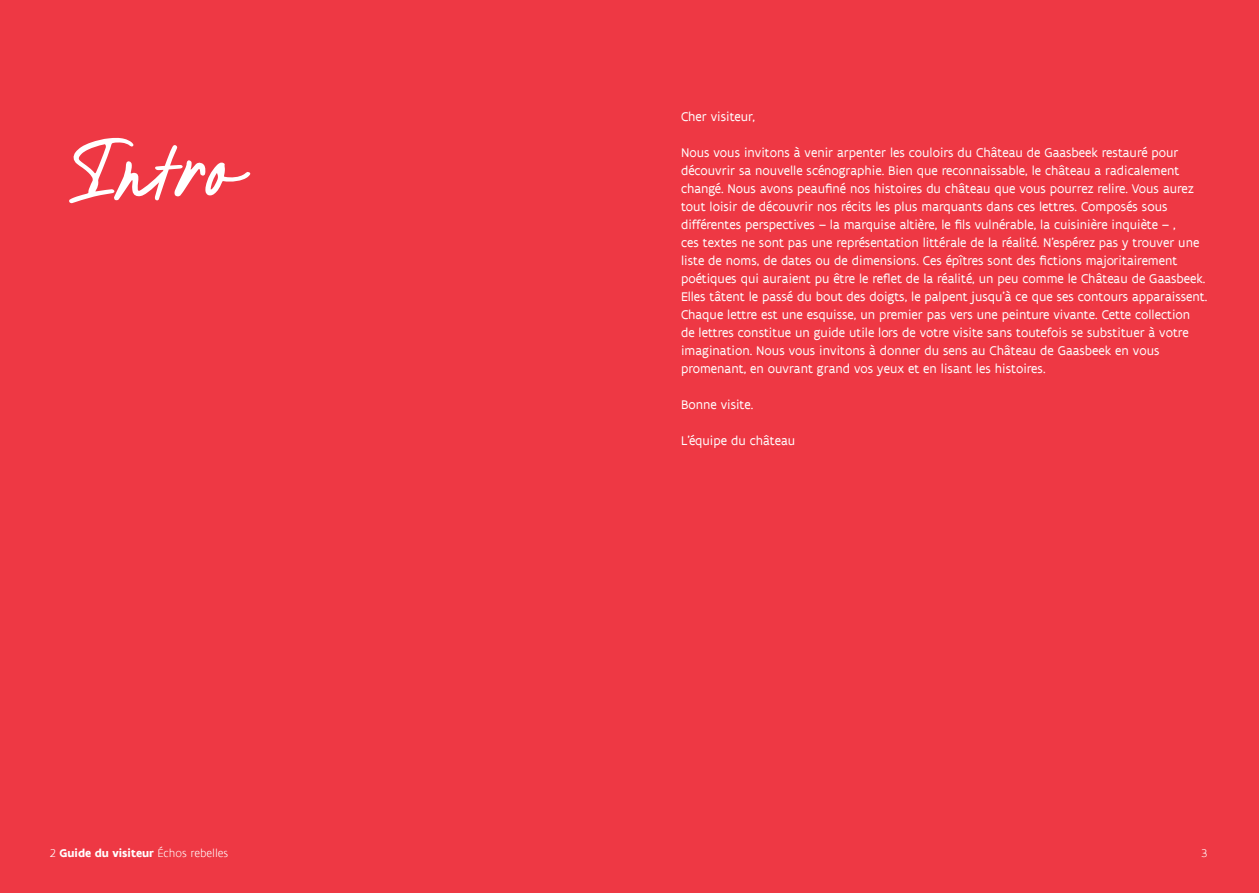
<style>
.page{position:relative;width:1259px;height:893px;background:#ee3844}
.page>*{position:absolute;margin:0;border:0;box-sizing:border-box;transform-origin:0 0}
.t1{font:97.5px "Des Montilles";color:#fff}
.lopende_tekst_02{font:13.5px/18px "Flanders Art Sans";color:#fff}
.lopende_tekst{font:700 12px "Flanders Art Sans";color:#fff}
.lopende_tekst-2{font:300 12px "Flanders Art Sans";color:#fff}
.s1{font-weight:300}
</style>
<div class="page">
<p class="t1" style="left:69px;top:111px;width:176px">Intro</p>
<p class="lopende_tekst_02" style="left:681px;top:107px;width:75px">Cher visiteur,</p>
<p class="lopende_tekst_02" style="left:681px;top:143px;width:528px">Nous vous invitons à venir arpenter les couloirs du Château de Gaasbeek restauré pour découvrir sa nouvelle scénographie. Bien que reconnaissable, le château a radicalement changé. Nous avons peaufiné nos histoires du château que vous pourrez relire. Vous aurez tout loisir de découvrir nos récits les plus marquants dans ces lettres. Composés sous différentes perspectives – la marquise altière, le fils vulnérable, la cuisinière inquiète – ,<br>ces textes ne sont pas une représentation littérale de la réalité. N’espérez pas y trouver une liste de noms, de dates ou de dimensions. Ces épîtres sont des fictions majoritairement poétiques qui auraient pu être le reflet de la réalité, un peu comme le Château de Gaasbeek.<br>Elles tâtent le passé du bout des doigts, le palpent jusqu’à ce que ses contours apparaissent.<br>Chaque lettre est une esquisse, un premier pas vers une peinture vivante. Cette collection<br>de lettres constitue un guide utile lors de votre visite sans toutefois se substituer à votre imagination. Nous vous invitons à donner du sens au Château de Gaasbeek en vous promenant, en ouvrant grand vos yeux et en lisant les histoires.</p>
<p class="lopende_tekst_02" style="left:681px;top:395px;width:74px">Bonne visite.</p>
<p class="lopende_tekst_02" style="left:681px;top:431px;width:116px">L’équipe du château</p>
<p class="lopende_tekst" style="left:50px;top:846px;width:180px"><span class="s1">2</span> Guide du visiteur <span class="s1">Échos rebelles</span></p>
<p class="lopende_tekst-2" style="left:1201px;top:846px;width:7px">3</p>
</div>
